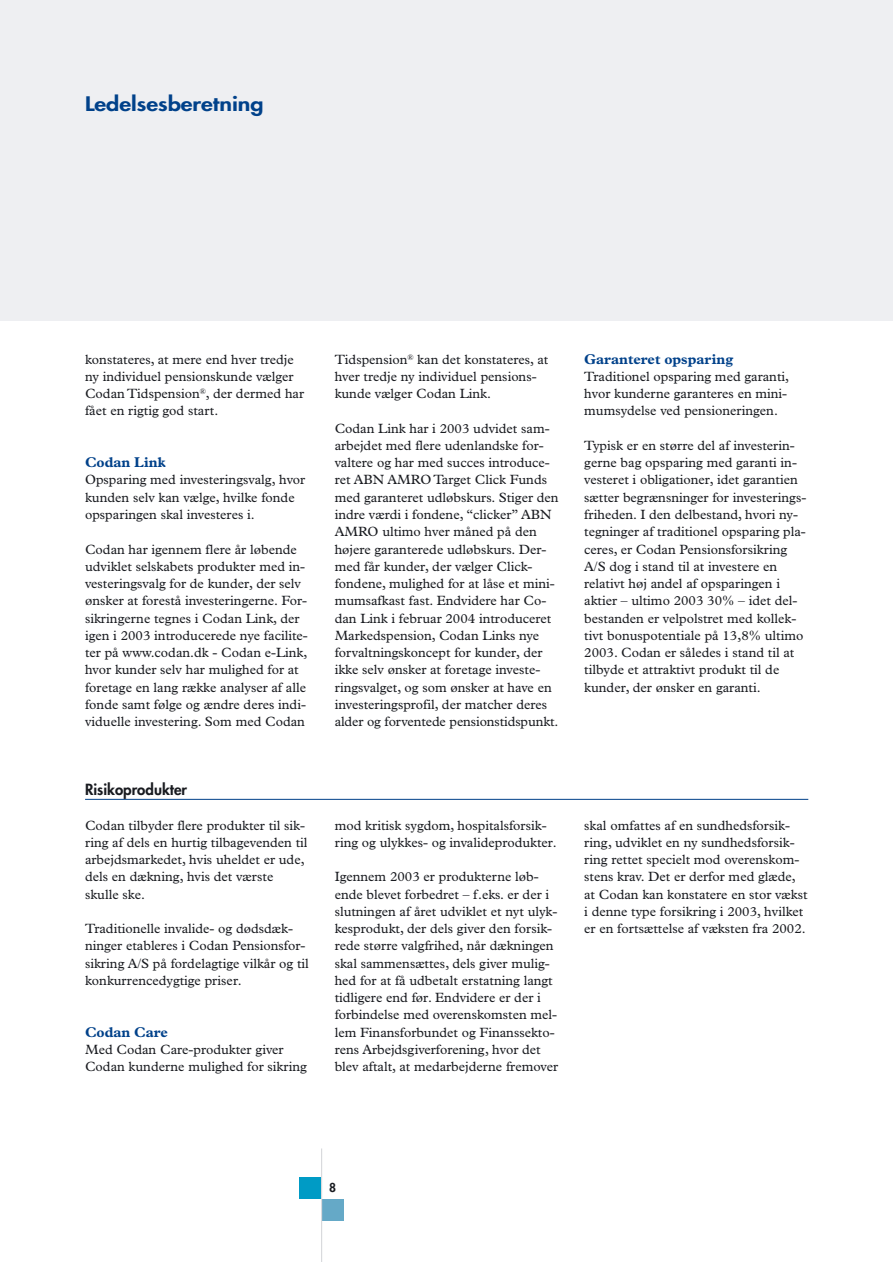
<style>
.page{position:relative;width:893px;height:1262px;background:#fff}
.page>*{position:absolute;margin:0;border:0;box-sizing:border-box;transform-origin:0 0}
.t1{font:800 19.5px "Futura";color:#00418a;scale:1.2 1}
.t2{font:800 15px "Futura";color:#191b20}
.t3{font:700 14.25px "Plantin";color:#00418a}
.t4{font:13.5px/17.2px "Plantin";color:#191b20}
.t5{font:800 12px "Futura";color:#191b20}
</style>
<div class="page">
<div style="left:0;top:0;width:892px;height:321px;background:#eeeff2"></div>
<div style="left:300px;top:1177px;width:21px;height:21px;background:#009bc5"></div>
<div style="left:322px;top:1198px;width:21px;height:22px;background:#65a9c7"></div>
<hr style="left:321px;top:1148px;width:1px;height:113px;background:#d2d4d7">
<hr style="left:85px;top:799px;width:723px;height:1px;background:#00418a">
<h1 class="t1" style="left:85px;top:94px;width:150px">Ledelsesberetning</h1>
<p class="t4" style="left:85px;top:352px;width:220px">konstateres, at mere end hver tredje ny individuel pensionskunde vælger Codan Tidspension<sup>®</sup>, der dermed har fået en rigtig god start.</p>
<p class="t3" style="left:85px;top:457px;width:82px">Codan Link</p>
<p class="t4" style="left:85px;top:472px;width:222px">Opsparing med investeringsvalg, hvor kunden selv kan vælge, hvilke fonde opsparingen skal investeres i.</p>
<p class="t4" style="left:85px;top:541px;width:224px">Codan har igennem flere år løbende udviklet selskabets produkter med in&shy;vesteringsvalg for de kunder, der selv ønsker at forestå investeringerne. For&shy;sikringerne tegnes i Codan Link, der igen i 2003 introducerede nye facilite&shy;ter på www.codan.dk - Codan e-Link, hvor kunder selv har mulighed for at foretage en lang række analyser af alle fonde samt følge og ændre deres indi&shy;viduelle investering. Som med Codan</p>
<p class="t2" style="left:85px;top:782px;width:103px">Risikoprodukter</p>
<p class="t4" style="left:85px;top:817px;width:224px">Codan tilbyder flere produkter til sik&shy;ring af dels en hurtig tilbagevenden til arbejdsmarkedet, hvis uheldet er ude, dels en dækning, hvis det værste skulle ske.</p>
<p class="t4" style="left:85px;top:921px;width:225px">Traditionelle invalide- og dødsdæk&shy;ninger etableres i Codan Pensionsfor&shy;sikring A/S på fordelagtige vilkår og til konkurrencedygtige priser.</p>
<p class="t3" style="left:85px;top:1026px;width:84px">Codan Care</p>
<p class="t4" style="left:85px;top:1042px;width:223px">Med Codan Care-produkter giver<br>Codan kunderne mulighed for sikring</p>
<p class="t4" style="left:334px;top:352px;width:215px">Tidspension<sup>®</sup> kan det konstateres, at hver tredje ny individuel pensions&shy;kunde vælger Codan Link.</p>
<p class="t4" style="left:334px;top:421px;width:225px">Codan Link har i 2003 udvidet sam&shy;arbejdet med flere udenlandske for&shy;valtere og har med succes introduce&shy;ret ABN AMRO Target Click Funds med garanteret udløbskurs. Stiger den indre værdi i fondene, “clicker” ABN AMRO ultimo hver måned på den højere garanterede udløbskurs. Der&shy;med får kunder, der vælger Click&shy;fondene, mulighed for at låse et mini&shy;mumsafkast fast. Endvidere har Co&shy;dan Link i februar 2004 introduceret Markedspension, Codan Links nye forvaltningskoncept for kunder, der ikke selv ønsker at foretage investe&shy;ringsvalget, og som ønsker at have en investeringsprofil, der matcher deres alder og forventede pensionstidspunkt.</p>
<p class="t3" style="left:584px;top:354px;width:150px">Garanteret opsparing</p>
<p class="t4" style="left:584px;top:369px;width:206px">Traditionel opsparing med garanti, hvor kunderne garanteres en mini&shy;mumsydelse ved pensioneringen.</p>
<p class="t4" style="left:584px;top:438px;width:223px">Typisk er en større del af investerin&shy;gerne bag opsparing med garanti in&shy;vesteret i obligationer, idet garantien sætter begrænsninger for investerings&shy;friheden. I den delbestand, hvori ny&shy;tegninger af traditionel opsparing pla&shy;ceres, er Codan Pensionsforsikring A/S dog i stand til at investere en relativt høj andel af opsparingen i aktier – ultimo 2003 30% – idet del&shy;bestanden er velpolstret med kollek&shy;tivt bonuspotentiale på 13,8% ultimo 2003. Codan er således i stand til at tilbyde et attraktivt produkt til de kunder, der ønsker en garanti.</p>
<p class="t4" style="left:334px;top:817px;width:223px">mod kritisk sygdom, hospitalsforsik&shy;ring og ulykkes- og invalideprodukter.</p>
<p class="t4" style="left:334px;top:869px;width:225px">Igennem 2003 er produkterne løb&shy;ende blevet forbedret – f.eks. er der i slutningen af året udviklet et nyt ulyk&shy;kesprodukt, der dels giver den forsik&shy;rede større valgfrihed, når dækningen skal sammensættes, dels giver mulig&shy;hed for at få udbetalt erstatning langt tidligere end før. Endvidere er der i forbindelse med overenskomsten mel&shy;lem Finansforbundet og Finanssekto&shy;rens Arbejdsgiverforening, hvor det blev aftalt, at medarbejderne fremover</p>
<p class="t4" style="left:584px;top:817px;width:225px">skal omfattes af en sundhedsforsik&shy;ring, udviklet en ny sundhedsforsik&shy;ring rettet specielt mod overenskom&shy;stens krav. Det er derfor med glæde, at Codan kan konstatere en stor vækst i denne type forsikring i 2003, hvilket er en fortsættelse af væksten fra 2002.</p>
<p class="t5" style="left:329px;top:1182px;width:8px">8</p>
</div>
